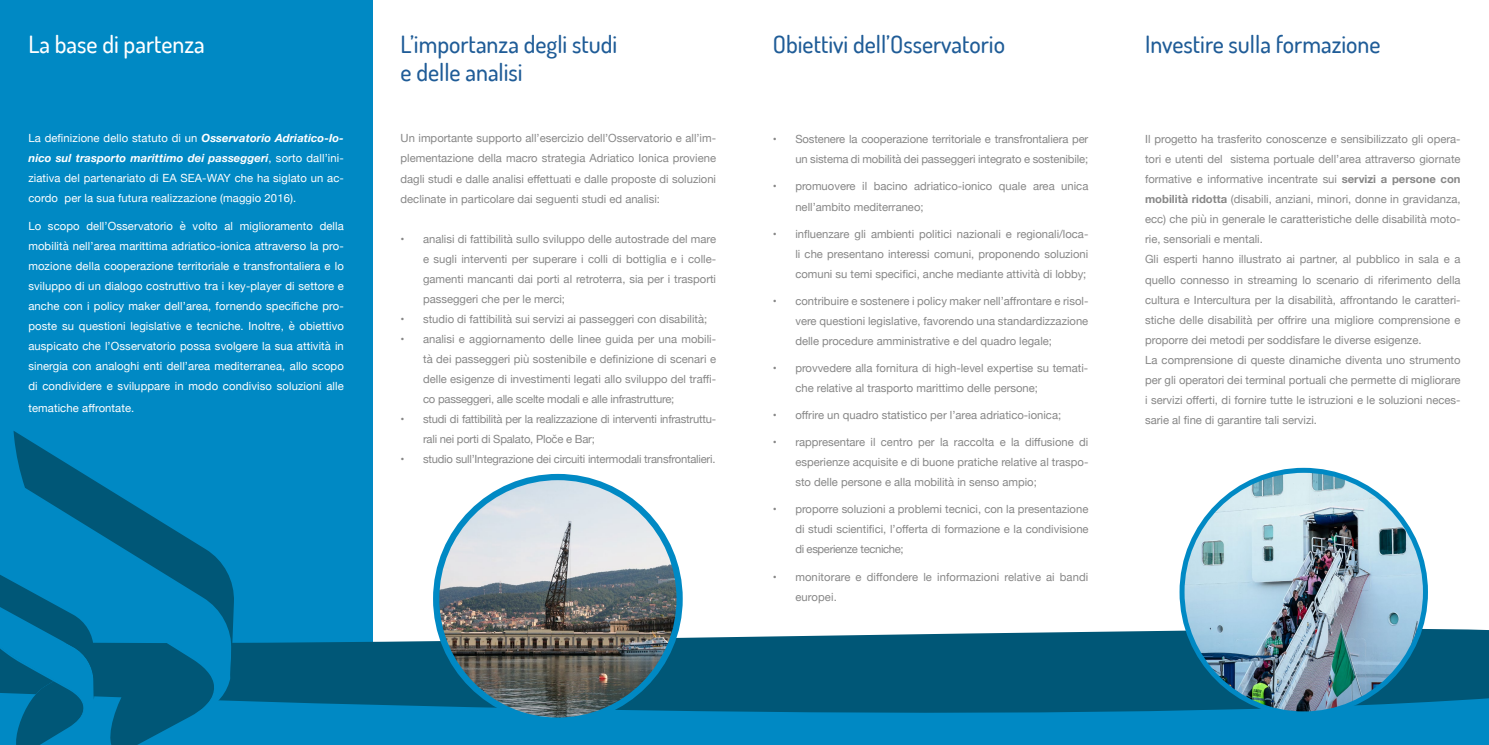
<style>
.page{position:relative;width:1489px;height:745px;background:#fff}
.page>*{position:absolute;margin:0;border:0;box-sizing:border-box;transform-origin:0 0}
.t1{font:500 23.75px/28.5px "Dosis";color:#1f5c97}
.t2{font:500 23.75px "Dosis";color:#fff}
.t3{font:11.25px/20px "Helvetica Neue";color:#878787;text-align:justify}
.t4{font:11.25px/20px "Helvetica Neue";letter-spacing:.01em;color:#fff;text-align:justify}
.t5{font:11.25px/20px "Helvetica Neue";letter-spacing:-.02em;color:#878787}
.s1{font-weight:700;font-style:italic}
.s2{font-weight:700}
</style>
<div class="page">
<div style="left:0;top:0;width:372px;height:672px;background:#0089c4"></div>
<svg style="left:245px;top:620px;width:1243px;height:69px;fill:#005777"></svg>
<svg style="left:245px;top:689px;width:1243px;height:55px;background:#0079ac"></svg>
<img style="left:436px;top:476px;width:243px;height:244px;border-radius:122px">
<div style="left:433px;top:473px;width:249px;height:250px;border:6px solid #0089c4;border-radius:50%"></div>
<img style="left:1181px;top:470px;width:244px;height:243px;border-radius:122px">
<svg style="left:14px;top:431px;width:177px;height:109px"></svg>
<svg style="left:0;top:540px;width:245px;height:204px"></svg>
<h1 class="t2" style="left:28px;top:29px;width:178px">La base di partenza</h1>
<p class="t4" style="left:28px;top:129px;width:317px">La definizione dello statuto di un <span class="s1">Osservatorio Adriatico-Io&shy;nico sul trasporto marittimo dei passeggeri</span>, sorto dall’ini&shy;ziativa del partenariato di EA SEA-WAY che ha siglato un ac&shy;cordo per la sua futura realizzazione (maggio 2016).</p>
<p class="t4" style="left:28px;top:216px;width:317px">Lo scopo dell’Osservatorio è volto al miglioramento della mobilità nell’area marittima adriatico-ionica attraverso la pro&shy;mozione della cooperazione territoriale e transfrontaliera e lo sviluppo di un dialogo costruttivo tra i key-player di settore e anche con i policy maker dell’area, fornendo specifiche pro&shy;poste su questioni legislative e tecniche. Inoltre, è obiettivo auspicato che l’Osservatorio possa svolgere la sua attività in sinergia con analoghi enti dell’area mediterranea, allo scopo di condividere e sviluppare in modo condiviso soluzioni alle</p>
<p class="t4" style="left:28px;top:398px;width:107px">tematiche affrontate.</p>
<h1 class="t1" style="left:400px;top:29px;width:218px">L’importanza degli studi e delle analisi</h1>
<p class="t3" style="left:400px;top:129px;width:317px">Un importante supporto all’esercizio dell’Osservatorio e all’im&shy;plementazione della macro strategia Adriatico Ionica proviene dagli studi e dalle analisi effettuati e dalle proposte di soluzioni declinate in particolare dai seguenti studi ed analisi:</p>
<p class="t3" style="left:423px;top:229px;width:294px;text-indent:-22px">• analisi di fattibilità sullo sviluppo delle autostrade del mare e sugli interventi per superare i colli di bottiglia e i colle&shy;gamenti mancanti dai porti al retroterra, sia per i trasporti passeggeri che per le merci;</p>
<p class="t3" style="left:400px;top:309px;width:308px">• studio di fattibilità sui servizi ai passeggeri con disabilità;</p>
<p class="t3" style="left:423px;top:329px;width:294px;text-indent:-22px">• analisi e aggiornamento delle linee guida per una mobili&shy;tà dei passeggeri più sostenibile e definizione di scenari e delle esigenze di investimenti legati allo sviluppo del traffi&shy;co passeggeri, alle scelte modali e alle infrastrutture;</p>
<p class="t5" style="left:423px;top:409px;width:294px;text-indent:-22px">• studi di fattibilità per la realizzazione di interventi infrastruttu&shy;rali nei porti di Spalato, Ploče e Bar;</p>
<p class="t5" style="left:400px;top:449px;width:316px">• studio sull’Integrazione dei circuiti intermodali transfrontalieri.</p>
<h1 class="t1" style="left:772px;top:29px;width:234px">Obiettivi dell’Osservatorio</h1>
<p class="t3" style="left:772px;top:130px;width:317px;text-align:right">• Sostenere la cooperazione territoriale e transfrontaliera per un sistema di mobilità dei passeggeri integrato e sostenibile;</p>
<p class="t3" style="left:795px;top:177px;width:294px;text-indent:-22px">• promuovere il bacino adriatico-ionico quale area unica nell’ambito mediterraneo;</p>
<p class="t3" style="left:795px;top:224px;width:294px;text-indent:-22px">• influenzare gli ambienti politici nazionali e regionali/loca&shy;li che presentano interessi comuni, proponendo soluzioni comuni su temi specifici, anche mediante attività di lobby;</p>
<p class="t3" style="left:795px;top:291px;width:294px;text-indent:-22px">• contribuire e sostenere i policy maker nell’affrontare e risol&shy;vere questioni legislative, favorendo una standardizzazione delle procedure amministrative e del quadro legale;</p>
<p class="t3" style="left:795px;top:358px;width:294px;text-indent:-22px">• provvedere alla fornitura di high-level expertise su temati&shy;che relative al trasporto marittimo delle persone;</p>
<p class="t3" style="left:772px;top:405px;width:290px">• offrire un quadro statistico per l’area adriatico-ionica;</p>
<p class="t3" style="left:795px;top:432px;width:294px;text-indent:-22px">• rappresentare il centro per la raccolta e la diffusione di esperienze acquisite e di buone pratiche relative al traspo&shy;sto delle persone e alla mobilità in senso ampio;</p>
<p class="t3" style="left:795px;top:499px;width:294px;text-indent:-22px">• proporre soluzioni a problemi tecnici, con la presentazione di studi scientifici, l’offerta di formazione e la condivisione di esperienze tecniche;</p>
<p class="t3" style="left:795px;top:567px;width:294px;text-indent:-22px">• monitorare e diffondere le informazioni relative ai bandi europei.</p>
<h1 class="t1" style="left:1144px;top:29px;width:237px">Investire sulla formazione</h1>
<p class="t3" style="left:1144px;top:130px;width:317px;text-align:left">Il progetto ha trasferito conoscenze e sensibilizzato gli opera&shy;tori e utenti del sistema portuale dell’area attraverso giornate formative e informative incentrate sui <span class="s2">servizi a persone con mobilità ridotta</span> (disabili, anziani, minori, donne in gravidanza, ecc) che più in generale le caratteristiche delle disabilità moto&shy;rie, sensoriali e mentali.<br>Gli esperti hanno illustrato ai partner, al pubblico in sala e a quello connesso in streaming lo scenario di riferimento della cultura e Intercultura per la disabilità, affrontando le caratteri&shy;stiche delle disabilità per offrire una migliore comprensione e proporre dei metodi per soddisfare le diverse esigenze.<br>La comprensione di queste dinamiche diventa uno strumento per gli operatori dei terminal portuali che permette di migliorare i servizi offerti, di fornire tutte le istruzioni e le soluzioni neces&shy;sarie al fine di garantire tali servizi.</p>
</div>
